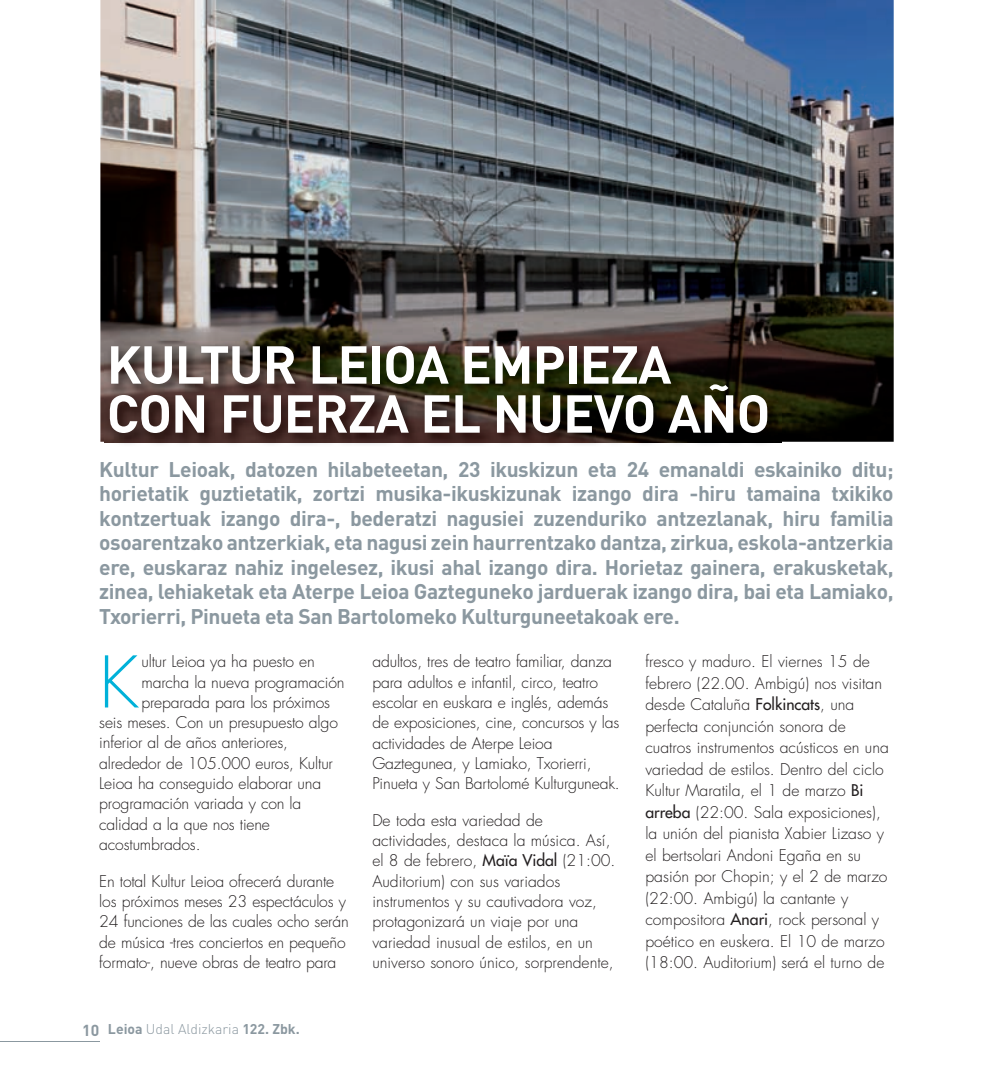
<style>
.page{position:relative;width:993px;height:1092px;background:#fff}
.page>*{position:absolute;margin:0;border:0;box-sizing:border-box;transform-origin:0 0}
.t1{font:300 69.12px "Futura";color:#00b1d9}
.t2{font:700 52.5px/49px "DIN";letter-spacing:-.02em;color:#fff}
.t3{font:700 21px/24.5px "DIN";letter-spacing:-.02em;color:#8b98a0;text-align:justify}
.t4{font:300 15.75px/20.3px "Futura";letter-spacing:-.01em;color:#231f20}
.t5{font:300 14px "DIN";color:#8b98a0}
.s1{font-weight:700;font-size:15.75px}
.s2{font-weight:700}
.s3{font-weight:400}
</style>
<div class="page">
<hr style="left:0;top:1040px;width:99px;height:1px;background:#8b98a0">
<img style="left:100px;top:0;width:793px;height:441px">
<img style="left:104px;top:341px;width:677px;height:104px">
<h2 class="t2" style="left:107px;top:338px;width:665px">KULTUR LEIOA EMPIEZA<br>CON FUERZA EL NUEVO AÑO</h2>
<p class="t3" style="left:99px;top:456px;width:795px">Kultur Leioak, datozen hilabeteetan, 23 ikuskizun eta 24 emanaldi eskainiko ditu; horietatik guztietatik, zortzi musika-ikuskizunak izango dira -hiru tamaina txikiko kontzertuak izango dira-, bederatzi nagusiei zuzenduriko antzezlanak, hiru familia osoarentzako antzerkiak, eta nagusi zein haurrentzako dantza, zirkua, eskola-antzerkia ere, euskaraz nahiz ingelesez, ikusi ahal izango dira. Horietaz gainera, erakusketak, zinea, lehiaketak eta Aterpe Leioa Gazteguneko jarduerak izango dira, bai eta Lamiako, Txorierri, Pinueta eta San bartolomeko Kulturguneetakoak ere.</p>
<h1 class="t1" style="left:99px;top:640px;width:41px">K</h1>
<p class="t4" style="left:141px;top:651px;width:175px">ultur Leioa ya ha puesto en</p>
<p class="t4" style="left:141px;top:672px;width:205px">marcha la nueva programación</p>
<p class="t4" style="left:141px;top:692px;width:190px">preparada para los próximos</p>
<p class="t4" style="left:99px;top:712px;width:240px">seis meses. Con un presupuesto algo</p>
<p class="t4" style="left:99px;top:733px;width:190px">inferior al de años anteriores,</p>
<p class="t4" style="left:99px;top:753px;width:235px">alrededor de 105.000 euros, Kultur</p>
<p class="t4" style="left:99px;top:773px;width:223px">Leioa ha conseguido elaborar una</p>
<p class="t4" style="left:99px;top:794px;width:203px">programación variada y con la</p>
<p class="t4" style="left:99px;top:814px;width:172px">calidad a la que nos tiene</p>
<p class="t4" style="left:99px;top:834px;width:103px">acostumbrados.</p>
<p class="t4" style="left:99px;top:871px;width:251px">En total Kultur Leioa ofrecerá durante los próximos meses 23 espectáculos y 24 funciones de las cuales ocho serán de música -tres conciertos en pequeño formato-, nueve obras de teatro para</p>
<p class="t5" style="left:82px;top:1020px;width:219px"><span class="s1">10</span> <span class="s2">Leioa</span> Udal Aldizkaria <span class="s2">122. Zbk.</span></p>
<p class="t4" style="left:372px;top:651px;width:249px">adultos, tres de teatro familiar, danza para adultos e infantil, circo, teatro escolar en euskara e inglés, además de exposiciones, cine, concursos y las actividades de Aterpe Leioa Gaztegunea, y Lamiako, Txorierri, Pinueta y San Bartolomé Kulturguneak.</p>
<p class="t4" style="left:372px;top:810px;width:244px">De toda esta variedad de actividades, destaca la música. Así, el 8 de febrero, <span class="s3">Maïa Vidal</span> (21:00.<br>Auditorium) con sus variados instrumentos y su cautivadora voz, protagonizará un viaje por una variedad inusual de estilos, en un universo sonoro único, sorprendente,</p>
<p class="t4" style="left:645px;top:651px;width:245px;line-height:21.5px">fresco y maduro. El viernes 15 de febrero (22.00. Ambigú) nos visitan desde Cataluña <span class="s3">Folkincats</span>, una perfecta conjunción sonora de cuatros instrumentos acústicos en una variedad de estilos. Dentro del ciclo Kultur Maratila, el 1 de marzo <span class="s3">Bi arreba</span> (22:00. Sala exposiciones), la unión del pianista Xabier Lizaso y el bertsolari Andoni Egaña en su pasión por Chopin; y el 2 de marzo (22:00. Ambigú) la cantante y compositora <span class="s3">Anari</span>, rock personal y poético en euskera. El 10 de marzo (18:00. Auditorium) será el turno de</p>
</div>
